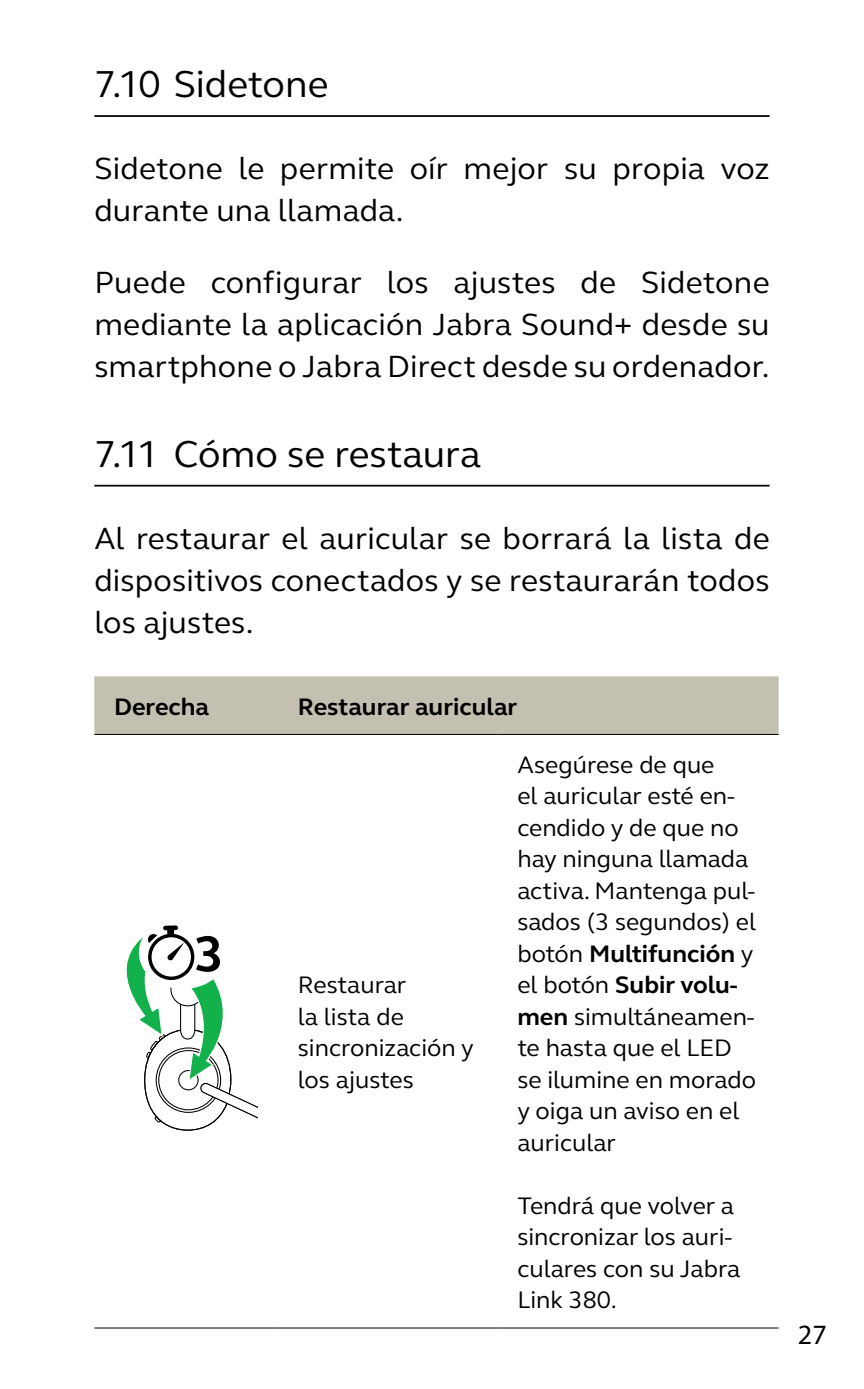
<style>
.page{position:relative;width:864px;height:1389px;background:#fff}
.page>*{position:absolute;margin:0;border:0;box-sizing:border-box;transform-origin:0 0}
.t1{font:38.5px "GN Elliot";color:#000}
.t2{font:31.5px/42px "GN Elliot";letter-spacing:.01em;color:#000;text-align:justify}
.t3{font:28px "Myriad Pro";color:#000}
.t4{font:24.5px/31.5px "GN Elliot";color:#000}
.t5{font:700 24.5px "GN Elliot";color:#000}
.s1{font-weight:700}
</style>
<div class="page">
<hr style="left:94px;top:115px;width:675px;height:2px;background:#000">
<hr style="left:94px;top:485px;width:675px;height:2px;background:#000">
<div style="left:94px;top:676px;width:684px;height:58px;background:#c4c0b1"></div>
<hr style="left:278px;top:1327px;width:219px;height:2px;background:#000">
<hr style="left:497px;top:1327px;width:281px;height:2px;background:#000">
<hr style="left:278px;top:734px;width:219px;height:1px;background:#000">
<hr style="left:497px;top:734px;width:281px;height:1px;background:#000">
<hr style="left:94px;top:734px;width:184px;height:1px;background:#000">
<hr style="left:94px;top:1327px;width:184px;height:2px;background:#000">
<svg style="left:126px;top:925px;width:131px;height:206px"></svg>
<h1 class="t1" style="left:94px;top:59px;width:235px">7.10 Sidetone</h1>
<p class="t2" style="left:94px;top:147px;width:676px">Sidetone le permite oír mejor su propia voz durante una llamada.</p>
<p class="t2" style="left:94px;top:260px;width:676px">Puede configurar los ajustes de Sidetone mediante la aplicación Jabra Sound+ desde su smartphone o Jabra Direct desde su ordenador.</p>
<h1 class="t1" style="left:94px;top:428px;width:388px">7.11 Cómo se restaura</h1>
<p class="t2" style="left:94px;top:516px;width:676px">Al restaurar el auricular se borrará la lista de dispositivos conectados y se restaurarán todos los ajustes.</p>
<p class="t5" style="left:114px;top:690px;width:96px">Derecha</p>
<p class="t5" style="left:298px;top:690px;width:221px">Restaurar auricular</p>
<p class="t4" style="left:298px;top:969px;width:177px">Restaurar<br>la lista de sincronización y los ajustes</p>
<p class="t4" style="left:517px;top:748px;width:240px">Asegúrese de que<br>el auricular esté en&shy;cendido y de que no hay ninguna llamada activa. Mantenga pul&shy;sados (3 segundos) el botón <span class="s1">Multifunción</span> y el botón <span class="s1">Subir volu&shy;men</span> simultáneamen&shy;te hasta que el LED se ilumine en morado y oiga un aviso en el auricular</p>
<p class="t4" style="left:517px;top:1189px;width:224px">Tendrá que volver a sincronizar los auri&shy;culares con su Jabra<br>Link 380.</p>
<p class="t3" style="left:797px;top:1317px;width:30px">27</p>
</div>
